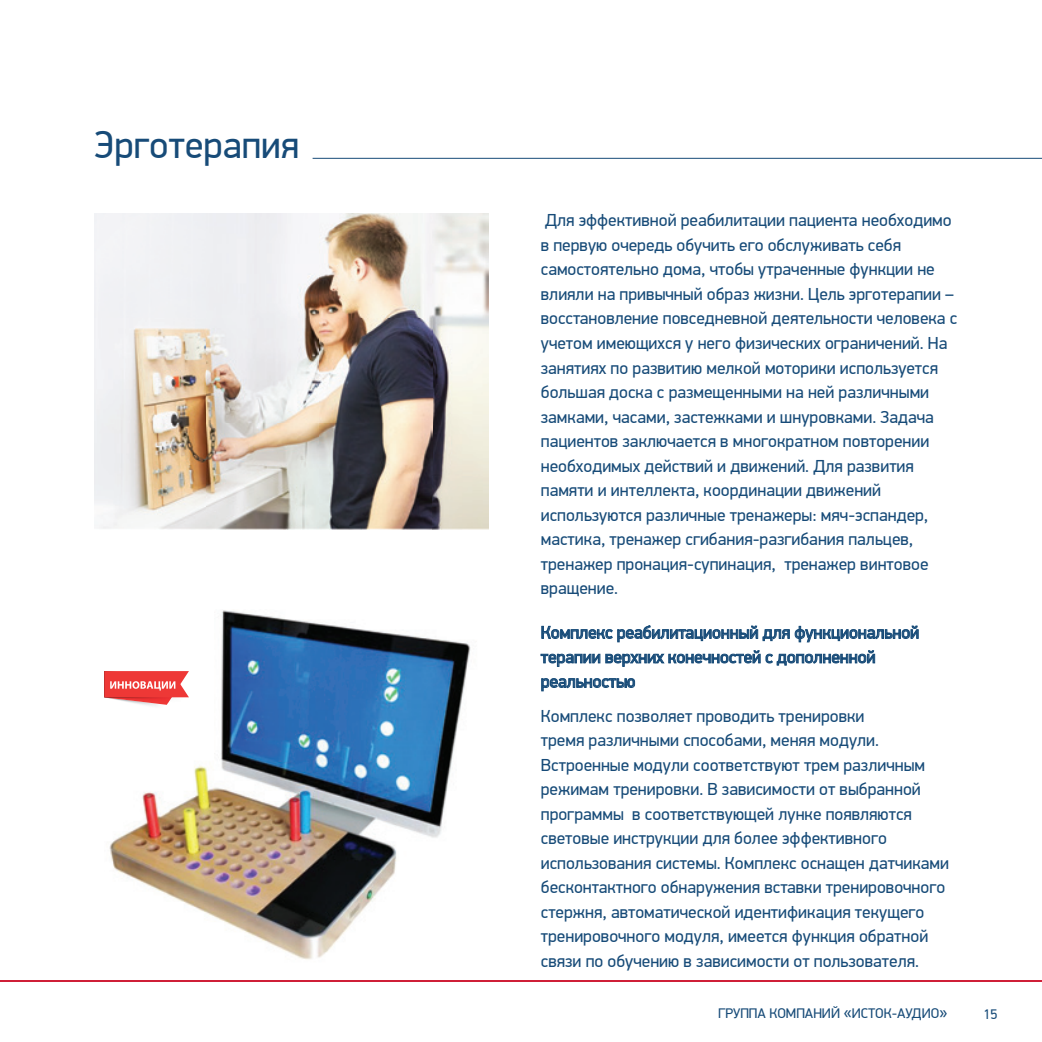
<style>
.page{position:relative;width:1042px;height:1042px;background:#fff}
.page>*{position:absolute;margin:0;border:0;box-sizing:border-box;transform-origin:0 0}
.t1{font:38.5px "PF Din Display Pro";color:#174b78}
.t2{font:17.5px/24.5px "PF Din Display Pro";color:#174b78}
.t3{font:14px "PF Din Display Pro";color:#174b78}
.s1{font-size:18.38px}
</style>
<div class="page">
<hr style="left:0;top:979px;width:1042px;height:2px;background:#cf1f37">
<svg style="left:541px;top:625px;width:377px;height:66px"></svg>
<hr style="left:313px;top:158px;width:729px;height:1px;background:#174b78">
<img style="left:94px;top:213px;width:395px;height:316px">
<img style="left:109px;top:610px;width:362px;height:350px">
<img style="left:109px;top:705px;width:57px;height:4px">
<img style="left:109px;top:705px;width:54px;height:3px">
<img style="left:109px;top:705px;width:52px;height:2px">
<img style="left:109px;top:705px;width:51px;height:1px">
<svg style="left:104px;top:671px;width:85px;height:34px"></svg>
<h1 class="t1" style="left:94px;top:122px;width:207px">Эрготерапия</h1>
<p class="t2" style="left:541px;top:208px;width:418px">для эффективной реабилитации пациента необходимо в первую очередь обучить его обслуживать себя самостоятельно дома, чтобы утраченные функции не влияли на привычный образ жизни. Цель эрготерапии – восстановление повседневной деятельности человека с учетом имеющихся у него физических ограничений. на занятиях по развитию мелкой моторики используется большая доска с размещенными на ней различными замками, часами, застежками и шнуровками. Задача пациентов заключается в многократном повторении необходимых действий и движений. для развития памяти и интеллекта, координации движений используются различные тренажеры: мяч-эспандер, мастика, тренажер сгибания-разгибания пальцев, тренажер пронация-супинация, тренажер винтовое вращение.</p>
<p class="t2" style="left:541px;top:620px;width:380px">комплекс реабилитационный для функциональной терапии верхних конечностей с дополненной реальностью</p>
<p class="t2" style="left:541px;top:704px;width:410px">комплекс позволяет проводить тренировки<br>тремя различными способами, меняя модули.<br>Встроенные модули соответствуют трем различным режимам тренировки. В зависимости от выбранной программы в соответствующей лунке появляются световые инструкции для более эффективного использования системы. комплекс оснащен датчиками бесконтактного обнаружения вставки тренировочного стержня, автоматической идентификация текущего тренировочного модуля, имеется функция обратной связи по обучению в зависимости от пользователя.</p>
<p class="t3" style="left:718px;top:1005px;width:231px">группа компаний <span class="s1">«</span>исток-аудио<span class="s1">»</span></p>
<p class="t3" style="left:983px;top:1005px;width:15px">15</p>
</div>
